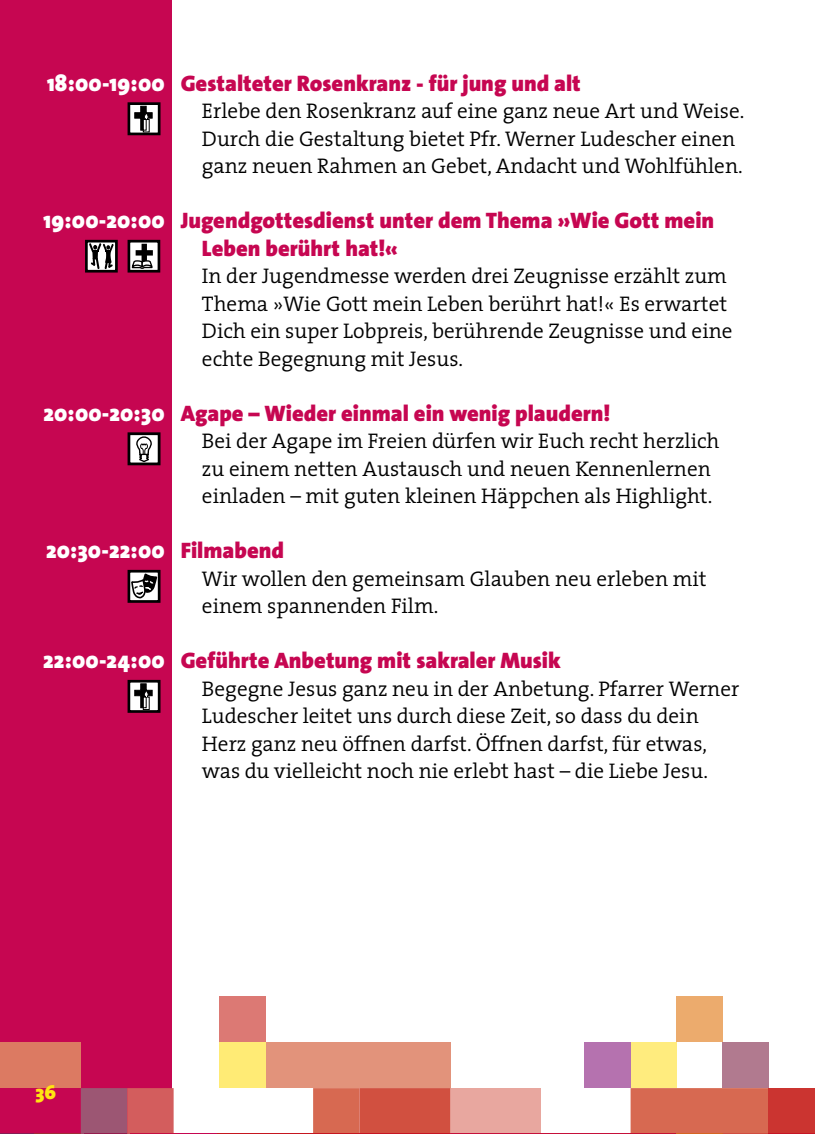
<style>
.page{position:relative;width:815px;height:1134px;background:#fff}
.page>*{position:absolute;margin:0;border:0;box-sizing:border-box;transform-origin:0 0}
.t1{font:900 23.75px "The Sans";letter-spacing:.005em;color:#fff;scale:.93 1}
.t2{font:900 22.5px/27.5px "The Sans";color:#c60651}
.t3{font:300 21.25px/27.5px "The Serif";color:#000}
.t4{font:900 20px "The Sans";color:#ffe512}
.s1{font-size:23.75px;color:#fff}
.s2{font-size:22.5px;color:#c60651}
</style>
<div class="page">
<div style="left:0;top:0;width:172px;height:1134px;background:#c60651"></div>
<div style="left:129px;top:241px;width:30px;height:30px;background:#fff"></div>
<div style="left:128px;top:240px;width:32px;height:33px;border:3px solid #000"></div>
<svg style="left:131px;top:244px;width:24px;height:26px"></svg>
<div style="left:85px;top:240px;width:33px;height:33px;border:3px solid #000"></div>
<svg style="left:89px;top:243px;width:25px;height:26px"></svg>
<div style="left:129px;top:104px;width:30px;height:30px;background:#fff"></div>
<div style="left:128px;top:102px;width:32px;height:33px;border:3px solid #000"></div>
<svg style="left:134px;top:105px;width:19px;height:27px"></svg>
<div style="left:129px;top:681px;width:30px;height:30px;background:#fff"></div>
<div style="left:128px;top:680px;width:32px;height:33px;border:3px solid #000"></div>
<svg style="left:134px;top:683px;width:19px;height:27px"></svg>
<div style="left:129px;top:434px;width:30px;height:30px;background:#fff"></div>
<div style="left:128px;top:432px;width:32px;height:33px;border:3px solid #000"></div>
<svg style="left:133px;top:436px;width:20px;height:27px"></svg>
<div style="left:128px;top:570px;width:32px;height:33px;border:3px solid #000"></div>
<svg style="left:130px;top:574px;width:28px;height:26px"></svg>
<hr style="left:84px;top:1133px;width:640px;height:1px;background:#c60651">
<hr style="left:217px;top:1133px;width:232px;height:1px;background:#c6161f">
<hr style="left:449px;top:1133px;width:182px;height:1px;background:#c6103a">
<hr style="left:0;top:1133px;width:35px;height:1px;background:#841e55">
<hr style="left:35px;top:1133px;width:46px;height:1px;background:#9e2d36">
<div style="left:723px;top:1042px;width:46px;height:46px;background:#b17a8f"></div>
<hr style="left:131px;top:1133px;width:46px;height:1px;background:#c60e40">
<svg style="left:81px;top:1088px;width:93px;height:46px;background:#b75867"></svg>
<div style="left:220px;top:996px;width:46px;height:46px;background:#dc7974"></div>
<div style="left:631px;top:1042px;width:46px;height:46px;background:#ffec7e"></div>
<div style="left:220px;top:1042px;width:46px;height:46px;background:#ffeb75"></div>
<div style="left:585px;top:1042px;width:46px;height:46px;background:#b572af"></div>
<div style="left:677px;top:996px;width:46px;height:46px;background:#ecab6d"></div>
<div style="left:0;top:1042px;width:81px;height:46px;background:#dc7a62"></div>
<div style="left:450px;top:1088px;width:91px;height:46px;background:#e8a79f"></div>
<hr style="left:450px;top:1133px;width:91px;height:1px;background:#c6103a">
<div style="left:266px;top:1042px;width:184px;height:46px;background:#e2937b"></div>
<svg style="left:313px;top:1088px;width:137px;height:46px;background:#d25745"></svg>
<div style="left:631px;top:1088px;width:138px;height:46px;background:#d76951"></div>
<hr style="left:676px;top:1133px;width:47px;height:1px;background:#d66522">
<hr style="left:723px;top:1133px;width:46px;height:1px;background:#c6161f">
<div style="left:769px;top:1088px;width:46px;height:46px;background:#cb3430"></div>
<hr style="left:769px;top:1133px;width:46px;height:1px;background:#c61524">
<p class="t2" style="left:47px;top:69px;width:535px"><span class="s1">18:00-19:00</span> Gestalteter Rosenkranz - für jung und alt</p>
<p class="t3" style="left:202px;top:97px;width:544px">Erlebe den Rosenkranz auf eine ganz neue Art und Weise.<br>Durch die Gestaltung bietet Pfr. Werner Ludescher einen ganz neuen Rahmen an Gebet, Andacht und Wohlfühlen.</p>
<p class="t2" style="left:202px;top:207px;width:514px;text-indent:-158px"><span class="s1">19:00-20:00</span> Jugendgottesdienst unter dem Thema »Wie Gott mein<br>Leben berührt hat!«</p>
<p class="t3" style="left:202px;top:262px;width:532px">In der Jugendmesse werden drei Zeugnisse erzählt zum Thema »Wie Gott mein Leben berührt hat!« Es erwartet Dich ein super Lobpreis, berührende Zeugnisse und eine echte Begegnung mit Jesus.</p>
<p class="t2" style="left:43px;top:399px;width:569px"><span class="s1">20:00-20:30</span> Agape – Wieder einmal ein wenig plaudern!</p>
<p class="t3" style="left:202px;top:427px;width:519px">Bei der Agape im Freien dürfen wir Euch recht herzlich zu einem netten Austausch und neuen Kennenlernen einladen – mit guten kleinen Häppchen als Highlight.</p>
<p class="t1" style="left:46px;top:535px;width:257px">20:30-22:00 <span class="s2">Filmabend</span></p>
<p class="t3" style="left:202px;top:565px;width:506px">Wir wollen den gemeinsam Glauben neu erleben mit einem spannenden Film.</p>
<p class="t2" style="left:43px;top:647px;width:519px"><span class="s1">22:00-24:00</span> Geführte Anbetung mit sakraler Musik</p>
<p class="t3" style="left:202px;top:675px;width:539px">Begegne Jesus ganz neu in der Anbetung. Pfarrer Werner Ludescher leitet uns durch diese Zeit, so dass du dein Herz ganz neu öffnen darfst. Öffnen darfst, für etwas, was du vielleicht noch nie erlebt hast – die Liebe Jesu.</p>
<p class="t4" style="left:35px;top:1080px;width:22px">36</p>
</div>
